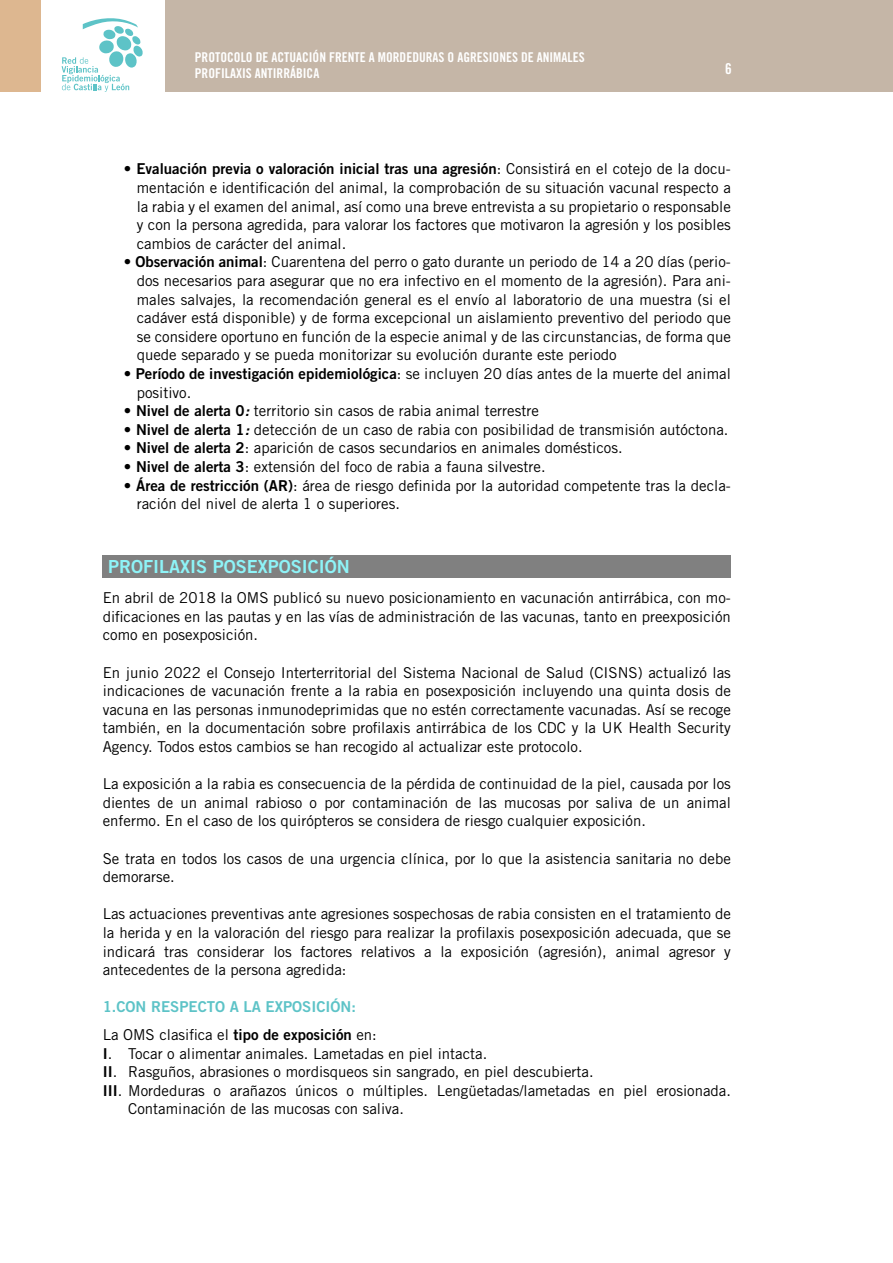
<style>
.page{position:relative;width:893px;height:1263px;background:#fff}
.page>*{position:absolute;margin:0;border:0;box-sizing:border-box;transform-origin:0 0}
.t1{font:18px "Trade Gothic LT Std Bd 2";color:#8ef4f8}
.t2{font:15px/18.6px "Trade Gothic LT Std";color:#000;text-align:justify}
.t3{font:15px "Trade Gothic LT Std Bd 2";color:#000}
.t4{font:15px "Trade Gothic LT Std Bd 2";color:#5dc3c7}
.t5{font:15px "Trade Gothic LT Std Bd Cn 20";color:#fff}
.t6{font:13.5px/16.2px "Trade Gothic LT Std Bd Cn 20";color:#fff}
.s1{font-family:"Trade Gothic LT Std"}
.s2{font-family:"Trade Gothic LT Std Bd 2"}
.s3{font-family:"Trade Gothic LT Std Bd 2 Obl"}
</style>
<div class="page">
<div style="left:165px;top:0;width:728px;height:91px;background:#c5b6a7"></div>
<div style="left:0;top:0;width:40px;height:91px;background:#ddb790"></div>
<div style="left:103px;top:555px;width:628px;height:22px;background:#808080"></div>
<svg style="left:62px;top:18px;width:81px;height:74px"></svg>
<p class="t6" style="left:195px;top:51px;width:391px">PROTOCOLO DE ACTUACIÓN FRENTE A MORDEDURAS O AGRESIONES DE ANIMALES<br>PROFILAXIS ANTIRRÁBICA</p>
<p class="t5" style="left:725px;top:63px;width:8px">6</p>
<p class="t3" style="left:124px;top:164px;width:608px">• Evaluación previa o valoración inicial tras una agresión<span class="s1">: Consistirá en el cotejo de la docu-</span></p>
<p class="t2" style="left:137px;top:180px;width:596px">mentación e identificación del animal, la comprobación de su situación vacunal respecto a la rabia y el examen del animal, así como una breve entrevista a su propietario o responsable y con la persona agredida, para valorar los factores que motivaron la agresión y los posibles cambios de carácter del animal.</p>
<p class="t2" style="left:137px;top:255px;width:596px;text-indent:-13px"><span class="s2">• Observación animal</span>: Cuarentena del perro o gato durante un periodo de 14 a 20 días (perio&shy;dos necesarios para asegurar que no era infectivo en el momento de la agresión). Para ani&shy;males salvajes, la recomendación general es el envío al laboratorio de una muestra (si el cadáver está disponible) y de forma excepcional un aislamiento preventivo del periodo que se considere oportuno en función de la especie animal y de las circunstancias, de forma que quede separado y se pueda monitorizar su evolución durante este periodo</p>
<p class="t2" style="left:137px;top:366px;width:596px;text-indent:-13px"><span class="s2">• Período de investigación epidemiológica</span>: se incluyen 20 días antes de la muerte del animal positivo.</p>
<p class="t2" style="left:124px;top:404px;width:416px"><span class="s2">• Nivel de alerta 0</span><span class="s3">:</span> territorio sin casos de rabia animal terrestre</p>
<p class="t2" style="left:124px;top:422px;width:606px"><span class="s2">• Nivel de alerta 1</span><span class="s3">:</span> detección de un caso de rabia con posibilidad de transmisión autóctona.</p>
<p class="t2" style="left:124px;top:441px;width:500px"><span class="s2">• Nivel de alerta 2</span>: aparición de casos secundarios en animales domésticos.</p>
<p class="t2" style="left:124px;top:459px;width:423px"><span class="s2">• Nivel de alerta 3</span>: extensión del foco de rabia a fauna silvestre.</p>
<p class="t2" style="left:137px;top:478px;width:596px;text-indent:-13px"><span class="s2">• Área de restricción (AR)</span>: área de riesgo definida por la autoridad competente tras la decla&shy;ración del nivel de alerta 1 o superiores.</p>
<p class="t1" style="left:108px;top:559px;width:243px">PROFILAXIS POSEXPOSICIÓN</p>
<p class="t2" style="left:103px;top:590px;width:630px">En abril de 2018 la OMS publicó su nuevo posicionamiento en vacunación antirrábica, con mo&shy;dificaciones en las pautas y en las vías de administración de las vacunas, tanto en preexposición como en posexposición.</p>
<p class="t2" style="left:103px;top:665px;width:630px">En junio 2022 el Consejo Interterritorial del Sistema Nacional de Salud (CISNS) actualizó las indicaciones de vacunación frente a la rabia en posexposición incluyendo una quinta dosis de vacuna en las personas inmunodeprimidas que no estén correctamente vacunadas. Así se recoge también, en la documentación sobre profilaxis antirrábica de los CDC y la UK Health Security Agency. Todos estos cambios se han recogido al actualizar este protocolo.</p>
<p class="t2" style="left:103px;top:776px;width:630px">La exposición a la rabia es consecuencia de la pérdida de continuidad de la piel, causada por los dientes de un animal rabioso o por contaminación de las mucosas por saliva de un animal enfermo. En el caso de los quirópteros se considera de riesgo cualquier exposición.</p>
<p class="t2" style="left:103px;top:851px;width:630px">Se trata en todos los casos de una urgencia clínica, por lo que la asistencia sanitaria no debe demorarse.</p>
<p class="t2" style="left:103px;top:907px;width:630px">Las actuaciones preventivas ante agresiones sospechosas de rabia consisten en el tratamiento de la herida y en la valoración del riesgo para realizar la profilaxis posexposición adecuada, que se indicará tras considerar los factores relativos a la exposición (agresión), animal agresor y antecedentes de la persona agredida:</p>
<p class="t4" style="left:103px;top:1001px;width:255px">1.CON RESPECTO A LA EXPOSICIÓN:</p>
<p class="t2" style="left:103px;top:1027px;width:276px">La OMS clasifica el <span class="s2">tipo de exposición</span> en:</p>
<p class="t2" style="left:103px;top:1046px;width:386px"><span class="s2">I</span>. Tocar o alimentar animales. Lametadas en piel intacta.</p>
<p class="t2" style="left:103px;top:1064px;width:492px"><span class="s2">II</span>. Rasguños, abrasiones o mordisqueos sin sangrado, en piel descubierta.</p>
<p class="t2" style="left:103px;top:1083px;width:630px"><span class="s2">III</span>. Mordeduras o arañazos únicos o múltiples. Lengüetadas/lametadas en piel erosionada.</p>
<p class="t2" style="left:128px;top:1102px;width:277px">Contaminación de las mucosas con saliva.</p>
</div>
